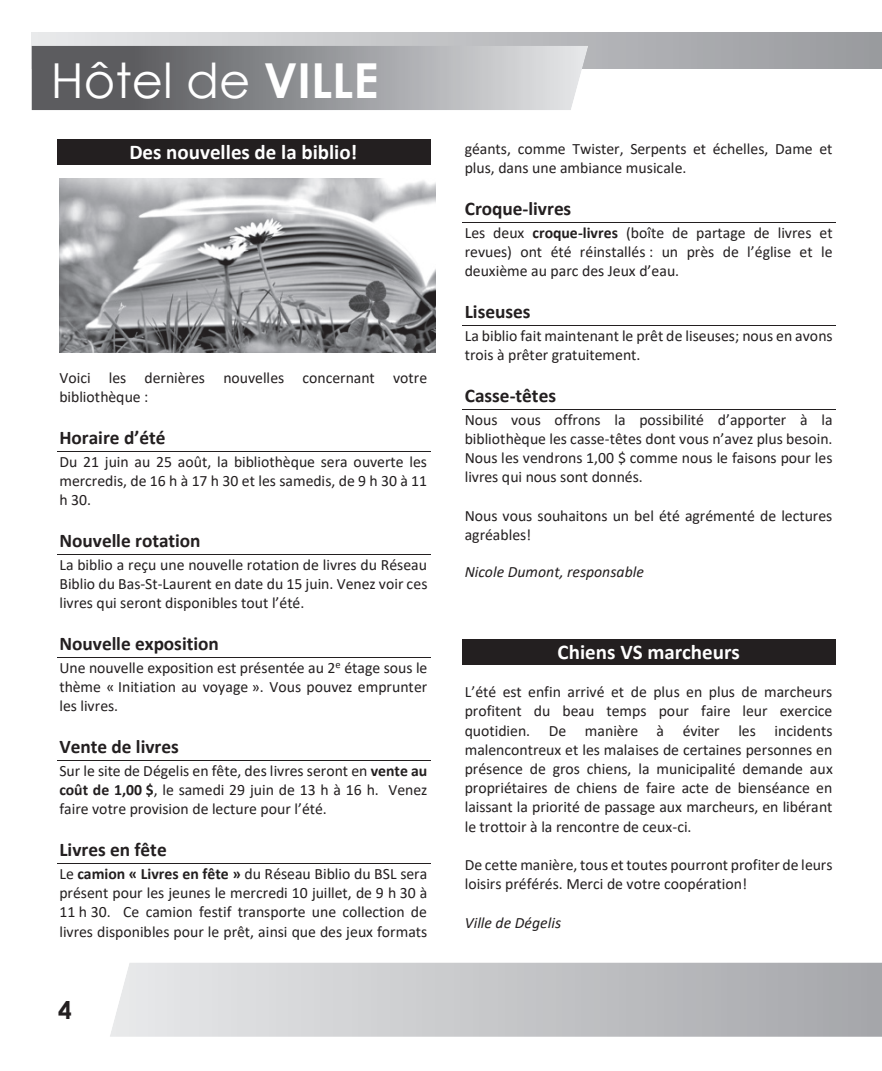
<style>
.page{position:relative;width:882px;height:1071px;background:#fff}
.page>*{position:absolute;margin:0;border:0;box-sizing:border-box;transform-origin:0 0}
.t1{font:48.3px "Century Gothic";color:#fff}
.t2{font:700 24.5px "Century Gothic";color:#231f20}
.t3{font:700 21px "Calibri";color:#fff}
.t4{font:700 19.25px "Calibri";color:#231f20}
.t5{font:15.75px/19.2px "Calibri";color:#231f20;text-align:justify}
.t6{font:italic 15.75px "Calibri";color:#231f20}
.s1{font-weight:700}
</style>
<div class="page">
<div style="left:32px;top:33px;width:850px;height:35px;background:linear-gradient(to right,#e7e8e9,#999a9e)"></div>
<svg style="left:32px;top:46px;width:556px;height:64px;background:#949598"></svg>
<svg style="left:110px;top:962px;width:772px;height:75px;background:#c7c8cb"></svg>
<div style="left:57px;top:139px;width:373px;height:26px;background:#231f20"></div>
<hr style="left:57px;top:451px;width:373px;height:1px;background:#231f20">
<hr style="left:57px;top:554px;width:373px;height:1px;background:#231f20">
<hr style="left:57px;top:657px;width:373px;height:1px;background:#231f20">
<hr style="left:57px;top:760px;width:373px;height:1px;background:#231f20">
<hr style="left:57px;top:863px;width:373px;height:1px;background:#231f20">
<hr style="left:462px;top:222px;width:373px;height:1px;background:#231f20">
<hr style="left:462px;top:325px;width:373px;height:1px;background:#231f20">
<hr style="left:462px;top:409px;width:373px;height:1px;background:#231f20">
<div style="left:462px;top:639px;width:373px;height:26px;background:#231f20"></div>
<img style="left:59px;top:178px;width:376px;height:175px">
<h1 class="t1" style="left:51px;top:54px;width:329px">Hôtel de <span class="s1">VILLE</span></h1>
<h3 class="t3" style="left:129px;top:137px;width:230px">Des nouvelles de la biblio!</h3>
<p class="t5" style="left:59px;top:369px;width:369px">Voici les dernières nouvelles concernant votre bibliothèque :</p>
<p class="t4" style="left:59px;top:424px;width:108px">Horaire d’été</p>
<p class="t5" style="left:59px;top:453px;width:369px">Du 21 juin au 25 août, la bibliothèque sera ouverte les mercredis, de 16 h à 17 h 30 et les samedis, de 9 h 30 à 11 h 30.</p>
<p class="t4" style="left:59px;top:527px;width:143px">Nouvelle rotation</p>
<p class="t5" style="left:59px;top:556px;width:370px">La biblio a reçu une nouvelle rotation de livres du Réseau Biblio du Bas-St-Laurent en date du 15 juin. Venez voir ces livres qui seront disponibles tout l’été.</p>
<p class="t4" style="left:59px;top:630px;width:161px">Nouvelle exposition</p>
<p class="t5" style="left:59px;top:659px;width:370px">Une nouvelle exposition est présentée au 2<sup>e</sup> étage sous le thème « Initiation au voyage ». Vous pouvez emprunter les livres.</p>
<p class="t4" style="left:59px;top:733px;width:121px">Vente de livres</p>
<p class="t5" style="left:59px;top:762px;width:370px">Sur le site de Dégelis en fête, des livres seront en <span class="s1">vente au coût de 1,00 $</span>, le samedi 29 juin de 13 h à 16 h. Venez faire votre provision de lecture pour l’été.</p>
<p class="t4" style="left:59px;top:836px;width:109px">Livres en fête</p>
<p class="t5" style="left:59px;top:865px;width:369px">Le <span class="s1">camion « Livres en fête »</span> du Réseau Biblio du BSL sera présent pour les jeunes le mercredi 10 juillet, de 9 h 30 à 11 h 30. Ce camion festif transporte une collection de livres disponibles pour le prêt, ainsi que des jeux formats</p>
<h2 class="t2" style="left:58px;top:997px;width:15px">4</h2>
<p class="t5" style="left:465px;top:140px;width:369px">géants, comme Twister, Serpents et échelles, Dame et plus, dans une ambiance musicale.</p>
<p class="t4" style="left:465px;top:195px;width:108px">Croque-livres</p>
<p class="t5" style="left:465px;top:224px;width:369px">Les deux <span class="s1">croque-livres</span> (boîte de partage de livres et revues) ont été réinstallés : un près de l’église et le deuxième au parc des Jeux d’eau.</p>
<p class="t4" style="left:465px;top:298px;width:67px">Liseuses</p>
<p class="t5" style="left:465px;top:327px;width:370px">La biblio fait maintenant le prêt de liseuses; nous en avons trois à prêter gratuitement.</p>
<p class="t4" style="left:465px;top:382px;width:93px">Casse-têtes</p>
<p class="t5" style="left:465px;top:411px;width:369px">Nous vous offrons la possibilité d’apporter à la bibliothèque les casse-têtes dont vous n’avez plus besoin.<br>Nous les vendrons 1,00 $ comme nous le faisons pour les livres qui nous sont donnés.</p>
<p class="t5" style="left:465px;top:507px;width:369px">Nous vous souhaitons un bel été agrémenté de lectures agréables!</p>
<p class="t6" style="left:465px;top:561px;width:181px">Nicole Dumont, responsable</p>
<h3 class="t3" style="left:558px;top:637px;width:184px">Chiens VS marcheurs</h3>
<p class="t5" style="left:465px;top:684px;width:370px">L’été est enfin arrivé et de plus en plus de marcheurs profitent du beau temps pour faire leur exercice quotidien. De manière à éviter les incidents malencontreux et les malaises de certaines personnes en présence de gros chiens, la municipalité demande aux propriétaires de chiens de faire acte de bienséance en laissant la priorité de passage aux marcheurs, en libérant le trottoir à la rencontre de ceux-ci.</p>
<p class="t5" style="left:465px;top:856px;width:369px">De cette manière, tous et toutes pourront profiter de leurs loisirs préférés. Merci de votre coopération!</p>
<p class="t6" style="left:465px;top:912px;width:98px">Ville de Dégelis</p>
</div>
